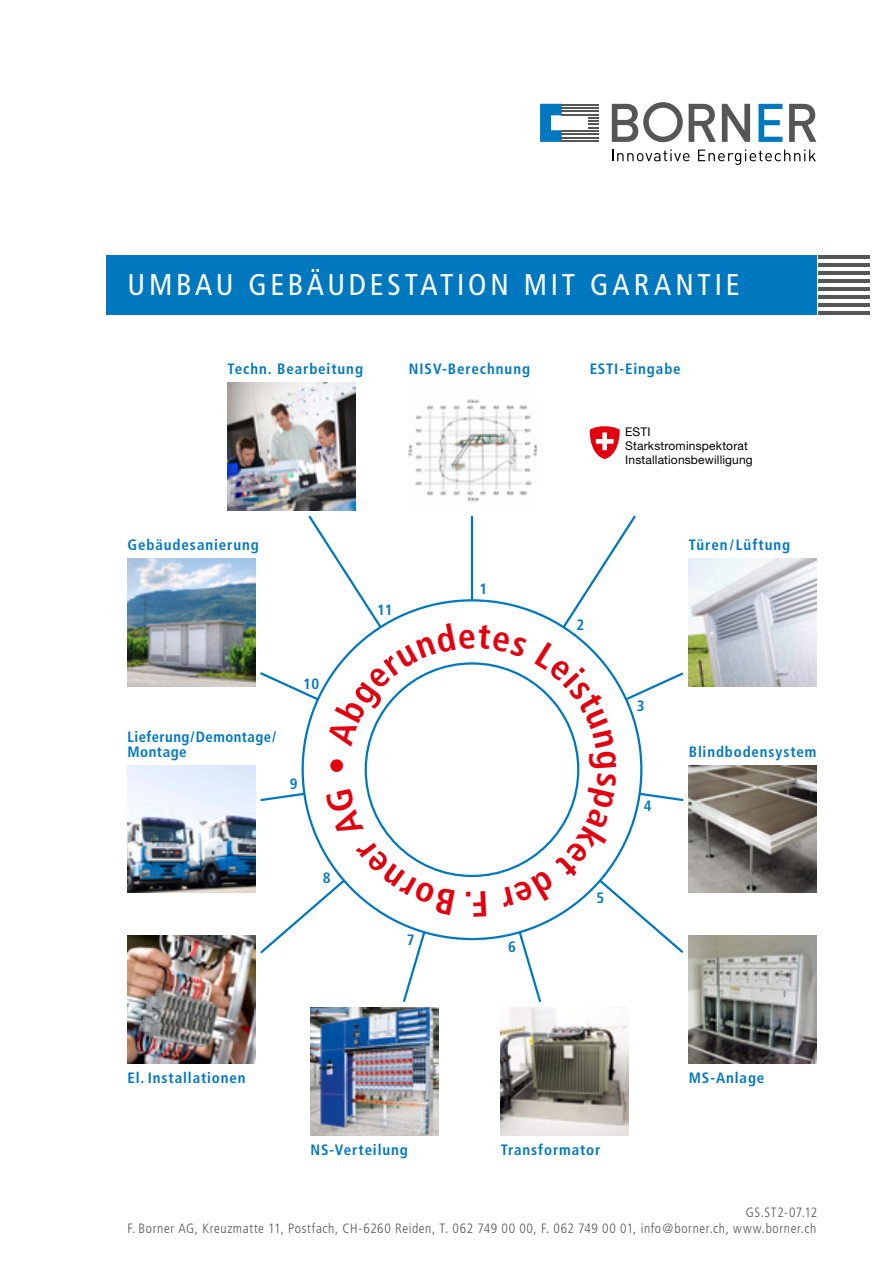
<style>
.page{position:relative;width:893px;height:1263px;background:#fff}
.page>*{position:absolute;margin:0;border:0;box-sizing:border-box;transform-origin:0 0}
.t1{font:condensed 30px "Frutiger";letter-spacing:.125em;color:#fff}
.t2{font:700 condensed 15px "Frutiger";letter-spacing:.06em;color:#0078bf}
.t3{font:700 condensed 15px/15px "Frutiger";letter-spacing:.03em;color:#0078bf}
.t4{font:300 condensed 13.5px/16.5px "Frutiger";letter-spacing:.045em;color:#565656;text-align:right}
.t5{font:12px/14px "Helvetica Neue";letter-spacing:.01em;color:#000}
</style>
<div class="page">
<div style="left:106px;top:255px;width:710px;height:60px;background:#0078bf"></div>
<svg style="left:612px;top:150px;width:78px;height:11px"></svg>
<svg style="left:698px;top:150px;width:118px;height:15px"></svg>
<svg style="left:612px;top:102px;width:71px;height:40px"></svg>
<svg style="left:689px;top:104px;width:27px;height:38px"></svg>
<svg style="left:722px;top:104px;width:28px;height:38px"></svg>
<svg style="left:758px;top:104px;width:24px;height:38px"></svg>
<svg style="left:789px;top:104px;width:27px;height:38px"></svg>
<svg style="left:540px;top:104px;width:22px;height:38px"></svg>
<hr style="left:562px;top:130px;width:37px;height:2px;background:#565656">
<hr style="left:562px;top:134px;width:37px;height:1px;background:#565656">
<hr style="left:562px;top:137px;width:37px;height:2px;background:#565656">
<hr style="left:562px;top:140px;width:37px;height:2px;background:#565656">
<hr style="left:562px;top:104px;width:37px;height:1px;background:#565656">
<hr style="left:562px;top:107px;width:37px;height:2px;background:#565656">
<hr style="left:562px;top:110px;width:37px;height:2px;background:#565656">
<hr style="left:562px;top:114px;width:37px;height:1px;background:#565656">
<svg style="left:588px;top:117px;width:11px;height:12px"></svg>
<hr style="left:819px;top:255px;width:51px;height:4px;background:#565656">
<hr style="left:819px;top:271px;width:51px;height:4px;background:#565656">
<hr style="left:819px;top:287px;width:51px;height:4px;background:#565656">
<hr style="left:819px;top:303px;width:51px;height:4px;background:#565656">
<hr style="left:819px;top:263px;width:51px;height:4px;background:#565656">
<hr style="left:819px;top:279px;width:51px;height:4px;background:#565656">
<hr style="left:819px;top:295px;width:51px;height:4px;background:#565656">
<hr style="left:819px;top:311px;width:51px;height:4px;background:#565656">
<img style="left:689px;top:558px;width:127px;height:128px">
<img style="left:689px;top:765px;width:127px;height:128px">
<img style="left:128px;top:765px;width:127px;height:128px">
<img style="left:228px;top:383px;width:127px;height:127px">
<img style="left:128px;top:558px;width:127px;height:128px">
<svg style="left:590px;top:426px;width:30px;height:33px"></svg>
<img style="left:310px;top:1008px;width:128px;height:127px">
<img style="left:689px;top:935px;width:127px;height:128px">
<img style="left:409px;top:399px;width:127px;height:103px">
<img style="left:501px;top:1008px;width:127px;height:127px">
<img style="left:128px;top:935px;width:127px;height:128px">
<svg style="left:260px;top:515px;width:424px;height:487px"></svg>
<h1 class="t1" style="left:128px;top:267px;width:613px">UMBAU GEBÄU DESTATION MIT GARANTIE</h1>
<p class="t2" style="left:228px;top:360px;width:137px">Techn. Bearbeitung</p>
<p class="t2" style="left:409px;top:360px;width:123px">NISV-Berechnung</p>
<p class="t2" style="left:590px;top:360px;width:93px">ESTI-Eingabe</p>
<p class="t5" style="left:625px;top:425px;width:129px">ESTI<br>Starkstrominspektorat<br>Installationsbewilligung</p>
<p class="t2" style="left:128px;top:536px;width:133px">Gebäudesanierung</p>
<p class="t2" style="left:303px;top:675px;width:17px">10</p>
<p class="t3" style="left:128px;top:729px;width:150px">Lieferung/Demontage/<br>Montage</p>
<p class="t2" style="left:290px;top:775px;width:9px">9</p>
<p class="t2" style="left:323px;top:869px;width:9px">8</p>
<p class="t2" style="left:377px;top:601px;width:17px">11</p>
<p class="t2" style="left:407px;top:930px;width:9px">7</p>
<p class="t2" style="left:479px;top:580px;width:9px">1</p>
<p class="t2" style="left:508px;top:938px;width:9px">6</p>
<p class="t2" style="left:576px;top:616px;width:9px">2</p>
<p class="t2" style="left:637px;top:697px;width:9px">3</p>
<p class="t2" style="left:596px;top:889px;width:9px">5</p>
<p class="t2" style="left:644px;top:797px;width:9px">4</p>
<p class="t2" style="left:689px;top:536px;width:103px">Türen/Lüftung</p>
<p class="t2" style="left:689px;top:743px;width:129px">Blindbodensystem</p>
<p class="t2" style="left:128px;top:1069px;width:120px">El. Installationen</p>
<p class="t2" style="left:689px;top:1069px;width:77px">MS-Anlage</p>
<p class="t2" style="left:310px;top:1141px;width:99px">NS-Verteilung</p>
<p class="t2" style="left:501px;top:1141px;width:101px">Transformator</p>
<p class="t4" style="left:128px;top:1204px;width:691px">GS.ST2-07.12<br>F. Borner AG, Kreuzmatte 11, Postfach, CH-6260 Reiden, T. 062 749 00 00, F. 062 749 00 01, info@borner.ch, www.borner.ch</p>
</div>
